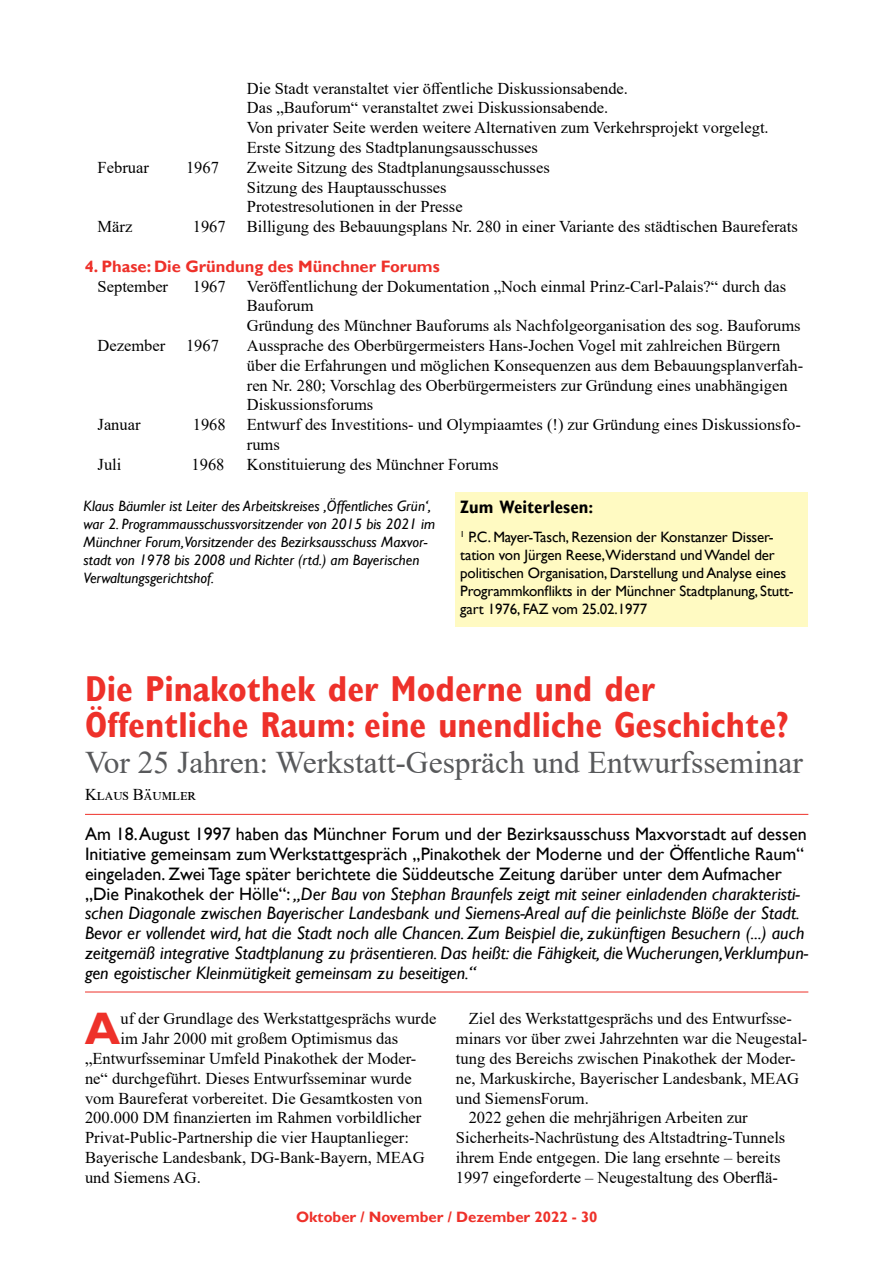
<style>
.page{position:relative;width:893px;height:1263px;background:#fff}
.page>*{position:absolute;margin:0;border:0;box-sizing:border-box;transform-origin:0 0}
.t1{font:700 45.6px "Gill Sans";color:#ee312a}
.t2{font:700 condensed 36px/36px "Gill Sans";color:#ee312a}
.t3{font:31.5px "Times New Roman";color:#58595b}
.t4{font:italic 18px/19.8px "Gill Sans";color:#000}
.t5{font:700 condensed 18px "Gill Sans";color:#000}
.t6{font:16.5px/19.8px "Times New Roman";color:#000}
.t7{font:700 16.5px "Gill Sans";color:#ee312a}
.t8{font:16.5px "Times New Roman";letter-spacing:.065em;color:#000}
.t9{font:italic 15px/18px "Gill Sans";color:#000}
.t10{font:15px/18px "Gill Sans";letter-spacing:-.01em;color:#000}
.t11{font:700 15px "Gill Sans";color:#ee312a}
.s1{font-style:normal}
</style>
<div class="page">
<div style="left:455px;top:492px;width:353px;height:134px;background:#fffac2"></div>
<hr style="left:85px;top:814px;width:723px;height:1px;background:#ee312a">
<hr style="left:85px;top:992px;width:723px;height:1px;background:#ee312a">
<p class="t6" style="left:247px;top:78px;width:523px">Die Stadt veranstaltet vier öffentliche Diskussionsabende.<br>Das „Bauforum“ veranstaltet zwei Diskussionsabende.<br>Von privater Seite werden weitere Alternativen zum Verkehrsprojekt vorgelegt.<br>Erste Sitzung des Stadtplanungsausschusses</p>
<p class="t6" style="left:98px;top:157px;width:53px">Februar</p>
<p class="t6" style="left:186px;top:157px;width:34px">1967</p>
<p class="t6" style="left:247px;top:157px;width:304px">Zweite Sitzung des Stadtplanungsausschusses<br>Sitzung des Hauptausschusses<br>Protestresolutionen in der Presse</p>
<p class="t6" style="left:98px;top:216px;width:36px">März</p>
<p class="t6" style="left:193px;top:216px;width:34px">1967</p>
<p class="t6" style="left:247px;top:216px;width:552px">Billigung des Bebauungsplans Nr. 280 in einer Variante des städtischen Baureferats</p>
<p class="t7" style="left:85px;top:256px;width:356px">4. Phase: Die Gründung des Münchner Forums</p>
<p class="t6" style="left:98px;top:276px;width:72px">September</p>
<p class="t6" style="left:193px;top:276px;width:34px">1967</p>
<p class="t6" style="left:247px;top:276px;width:555px">Veröffentlichung der Dokumentation „Noch einmal Prinz-Carl-Palais?“ durch das<br>Bauforum<br>Gründung des Münchner Bauforums als Nachfolgeorganisation des sog. Bauforums</p>
<p class="t6" style="left:98px;top:335px;width:123px">Dezember 1967</p>
<p class="t6" style="left:247px;top:335px;width:558px">Aussprache des Oberbürgermeisters Hans-Jochen Vogel mit zahlreichen Bürgern über die Erfahrungen und möglichen Konsequenzen aus dem Bebauungsplanverfah&shy;ren Nr. 280; Vorschlag des Oberbürgermeisters zur Gründung eines unabhängigen Diskussionsforums</p>
<p class="t6" style="left:98px;top:414px;width:45px">Januar</p>
<p class="t6" style="left:193px;top:414px;width:34px">1968</p>
<p class="t6" style="left:247px;top:414px;width:556px">Entwurf des Investitions- und Olympiaamtes (!) zur Gründung eines Diskussionsfo&shy;rums</p>
<p class="t6" style="left:98px;top:454px;width:25px">Juli</p>
<p class="t6" style="left:192px;top:454px;width:35px">1968</p>
<p class="t6" style="left:247px;top:454px;width:253px">Konstituierung des Münchner Forums</p>
<p class="t5" style="left:460px;top:496px;width:135px">Zum Weiterlesen:</p>
<p class="t10" style="left:460px;top:528px;width:335px"><sup>1</sup> P.C. Mayer-Tasch, Rezension der Konstanzer Disser&shy;tation von Jürgen Reese,Widerstand und Wandel der politischen Organisation, Darstellung und Analyse eines Programmkonflikts in der Münchner Stadtplanung, Stutt&shy;gart 1976, FAZ vom 25.02.1977</p>
<p class="t9" style="left:84px;top:497px;width:353px">Klaus Bäumler ist Leiter des Arbeitskreises ‚Öffentliches Grün‘, war 2. Programmausschussvorsitzender von 2015 bis 2021 im Münchner Forum,Vorsitzender des Bezirksausschuss Maxvor&shy;stadt von 1978 bis 2008 und Richter (rtd.) am Bayerischen Verwaltungsgerichtshof.</p>
<h2 class="t2" style="left:85px;top:671px;width:705px">Die Pinakothek der Moderne und der<br>Öffentliche Raum: eine unendliche Geschichte?</h2>
<h3 class="t3" style="left:85px;top:740px;width:720px">Vor 25 Jahren: Werkstatt-Gespräch und Entwurfsseminar</h3>
<p class="t8" style="left:85px;top:783px;width:109px">Klaus Bäumler</p>
<p class="t4" style="left:85px;top:824px;width:725px"><span class="s1">Am 18. August 1997 haben das Münchner Forum und der Bezirksausschuss Maxvorstadt auf dessen Initiative gemeinsam zum Werkstattgespräch „Pinakothek der Moderne und der Öffentliche Raum“ eingeladen. Zwei Tage später berichtete die Süddeutsche Zeitung darüber unter dem Aufmacher „Die Pinakothek der Hölle“:</span> „Der Bau von Stephan Braunfels zeigt mit seiner einladenden charakteristi&shy;schen Diagonale zwischen Bayerischer Landesbank und Siemens-Areal auf die peinlichste Blöße der Stadt.<br>Bevor er vollendet wird, hat die Stadt noch alle Chancen. Zum Beispiel die, zukünftigen Besuchern (...) auch zeitgemäß integrative Stadtplanung zu präsentieren. Das heißt: die Fähigkeit, die Wucherungen,Verklumpun&shy;gen egoistischer Kleinmütigkeit gemeinsam zu beseitigen.“</p>
<h1 class="t1" style="left:85px;top:1001px;width:37px">A</h1>
<p class="t6" style="left:120px;top:1008px;width:317px">uf der Grundlage des Werkstattgesprächs wurde</p>
<p class="t6" style="left:469px;top:1008px;width:325px">Ziel des Werkstattgesprächs und des Entwurfsse-</p>
<p class="t6" style="left:456px;top:1028px;width:353px">minars vor über zwei Jahrzehnten war die Neugestal-</p>
<p class="t6" style="left:456px;top:1048px;width:341px">tung des Bereichs zwischen Pinakothek der Moder-</p>
<p class="t6" style="left:456px;top:1068px;width:345px">ne, Markuskirche, Bayerischer Landesbank, MEAG</p>
<p class="t6" style="left:456px;top:1087px;width:134px">und SiemensForum.</p>
<p class="t6" style="left:469px;top:1107px;width:281px">2022 gehen die mehrjährigen Arbeiten zur</p>
<p class="t6" style="left:456px;top:1127px;width:331px">Sicherheits-Nachrüstung des Altstadtring-Tunnels</p>
<p class="t6" style="left:456px;top:1147px;width:326px">ihrem Ende entgegen. Die lang ersehnte – bereits</p>
<p class="t6" style="left:456px;top:1167px;width:324px">1997 eingeforderte – Neugestaltung des Oberflä-</p>
<p class="t6" style="left:120px;top:1028px;width:279px">im Jahr 2000 mit großem Optimismus das</p>
<p class="t6" style="left:85px;top:1048px;width:333px">„Entwurfsseminar Umfeld Pinakothek der Moder-</p>
<p class="t6" style="left:85px;top:1068px;width:328px">ne“ durchgeführt. Dieses Entwurfsseminar wurde</p>
<p class="t6" style="left:85px;top:1087px;width:339px">vom Baureferat vorbereitet. Die Gesamtkosten von</p>
<p class="t6" style="left:85px;top:1107px;width:338px">200.000 DM finanzierten im Rahmen vorbildlicher</p>
<p class="t6" style="left:85px;top:1127px;width:325px">Privat-Public-Partnership die vier Hauptanlieger:</p>
<p class="t6" style="left:85px;top:1147px;width:341px">Bayerische Landesbank, DG-Bank-Bayern, MEAG</p>
<p class="t6" style="left:85px;top:1167px;width:117px">und Siemens AG.</p>
<p class="t11" style="left:296px;top:1208px;width:303px">Oktober / November / Dezember 2022 - 30</p>
</div>
